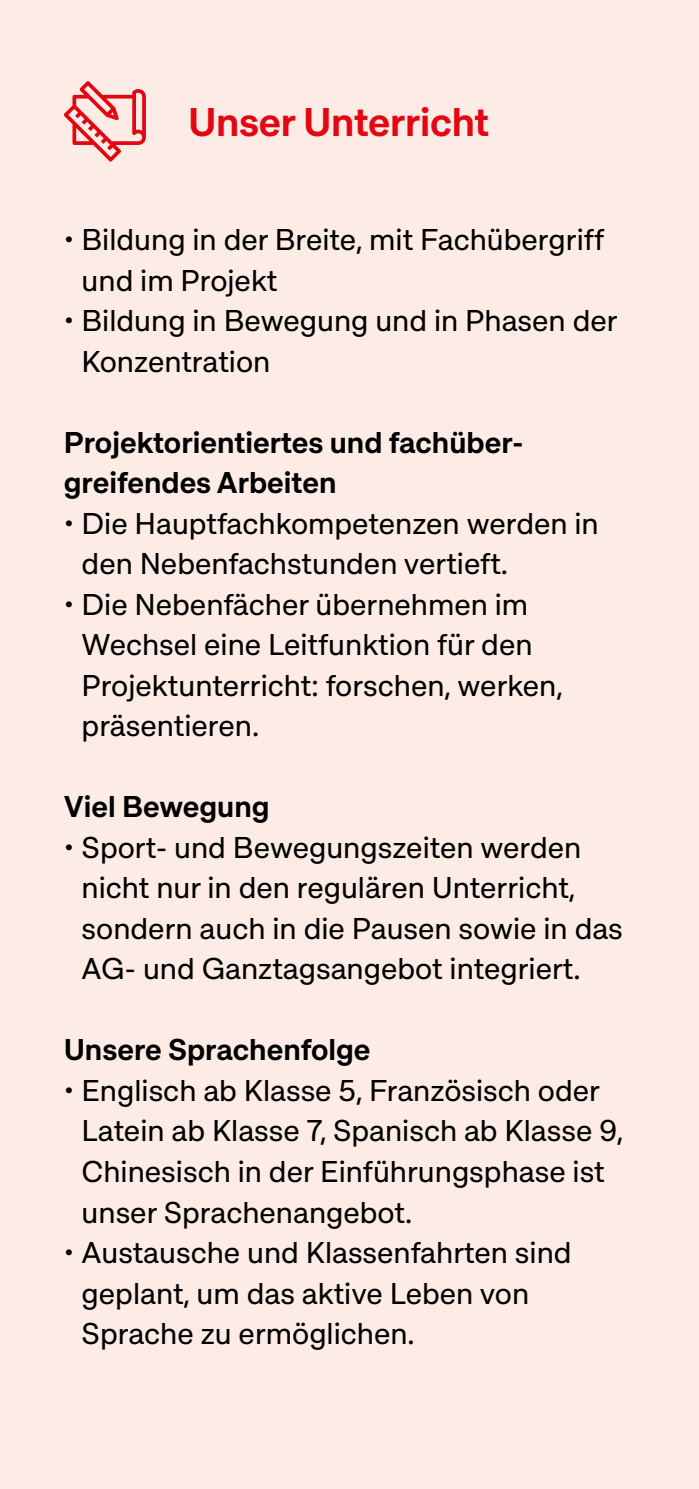
<style>
.page{position:relative;width:699px;height:1489px;background:#fff}
.page>*{position:absolute;margin:0;border:0;box-sizing:border-box;transform-origin:0 0}
.t1{font:600 40px "Approach Koeln";letter-spacing:-.005em;color:#e30613}
.t2{font:30px/40.5px "Approach Koeln";color:#000}
.Fließtext{font:600 30px/40.5px "Approach Koeln";color:#000}
</style>
<div class="page">
<div style="left:0;top:0;width:698px;height:1488px;background:#fdece5"></div>
<svg style="left:64px;top:81px;width:82px;height:80px"></svg>
<h1 class="t1" style="left:188px;top:97px;width:302px">Unser Unterricht</h1>
<p class="t2" style="left:81px;top:218px;width:523px;text-indent:-18px">• Bildung in der Breite, mit Fachübergriff und im Projekt</p>
<p class="t2" style="left:81px;top:299px;width:537px;text-indent:-18px">• Bildung in Bewegung und in Phasen der<br>Konzentration</p>
<p class="Fließtext" style="left:64px;top:421px;width:461px">Projektorientiertes und fachüber&shy;greifendes Arbeiten</p>
<p class="t2" style="left:81px;top:502px;width:518px;text-indent:-18px">• Die Hauptfachkompetenzen werden in den Nebenfachstunden vertieft.</p>
<p class="t2" style="left:81px;top:583px;width:483px;text-indent:-18px">• Die Nebenfächer übernehmen im<br>Wechsel eine Leitfunktion für den<br>Projektunterricht: forschen, werken, präsentieren.</p>
<p class="Fließtext" style="left:64px;top:785px;width:207px">Viel Bewegung</p>
<p class="t2" style="left:81px;top:826px;width:542px;text-indent:-18px">• Sport- und Bewegungszeiten werden nicht nur in den regulären Unterricht, sondern auch in die Pausen sowie in das AG- und Ganztagsangebot integriert.</p>
<p class="Fließtext" style="left:64px;top:1028px;width:308px">Unsere Sprachenfolge</p>
<p class="t2" style="left:81px;top:1069px;width:543px;text-indent:-18px">• Englisch ab Klasse 5, Französisch oder Latein ab Klasse 7, Spanisch ab Klasse 9, Chinesisch in der Einführungsphase ist unser Sprachenangebot.</p>
<p class="t2" style="left:81px;top:1231px;width:491px;text-indent:-18px">• Austausche und Klassenfahrten sind geplant, um das aktive Leben von<br>Sprache zu ermöglichen.</p>
</div>
